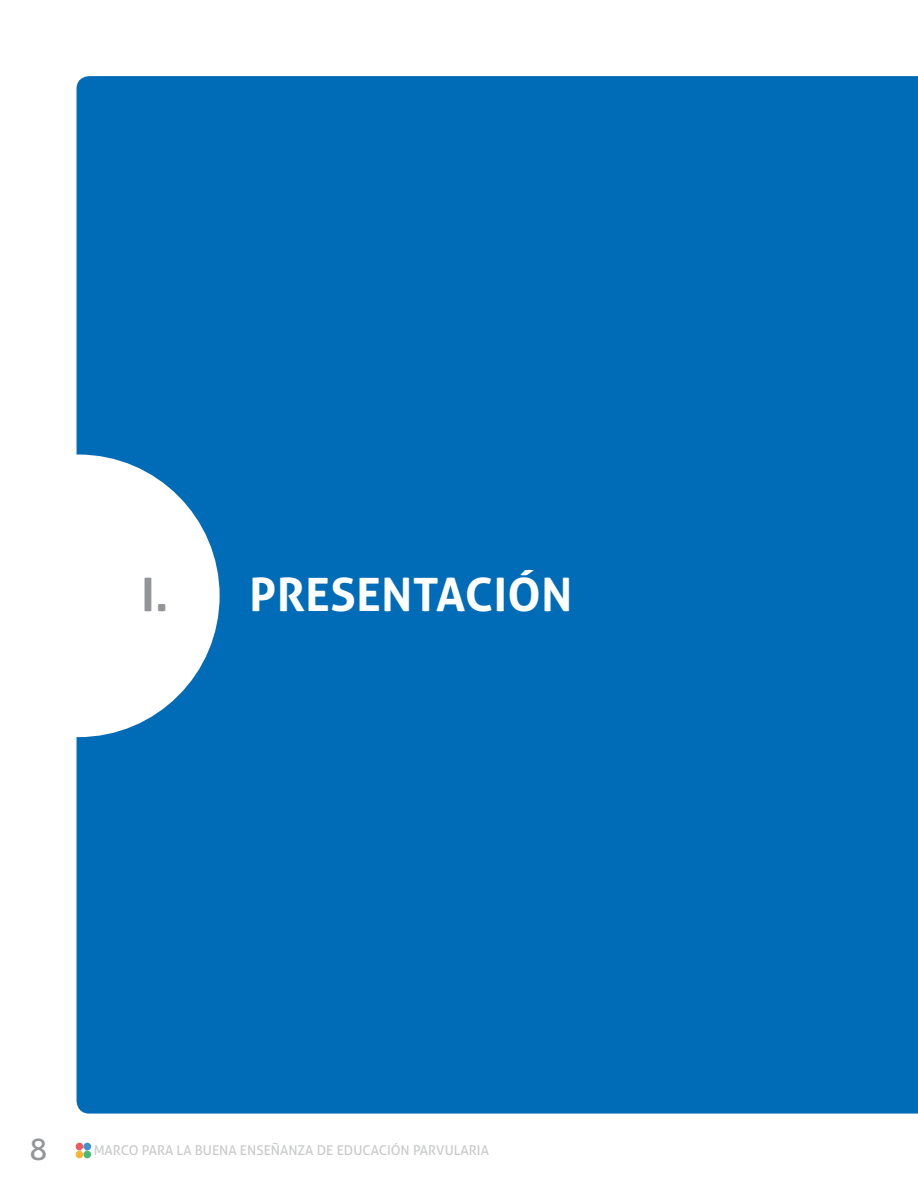
<style>
.page{position:relative;width:918px;height:1188px;background:#fff}
.page>*{position:absolute;margin:0;border:0;box-sizing:border-box;transform-origin:0 0}
.t1{font:700 46.05px "Aller";letter-spacing:.01em;color:#fff}
.t2{font:30px "Aller";color:#939598}
.t3{font:13.5px "Aller";color:#939598}
.s1{color:#939598}
</style>
<div class="page">
<div style="left:77px;top:76px;width:841px;height:1038px;background:#006cb7"></div>
<svg style="left:77px;top:455px;width:143px;height:282px"></svg>
<svg style="left:76px;top:1142px;width:15px;height:17px"></svg>
<h1 class="t1" style="left:142px;top:566px;width:432px"><span class="s1">I.</span> PRESENTACIÓN</h1>
<h2 class="t2" style="left:29px;top:1131px;width:19px">8</h2>
<p class="t3" style="left:94px;top:1142px;width:397px">MARCO PARA LA BUENA ENSEÑANZA DE EDUCACIÓN PARVULARIA</p>
</div>
